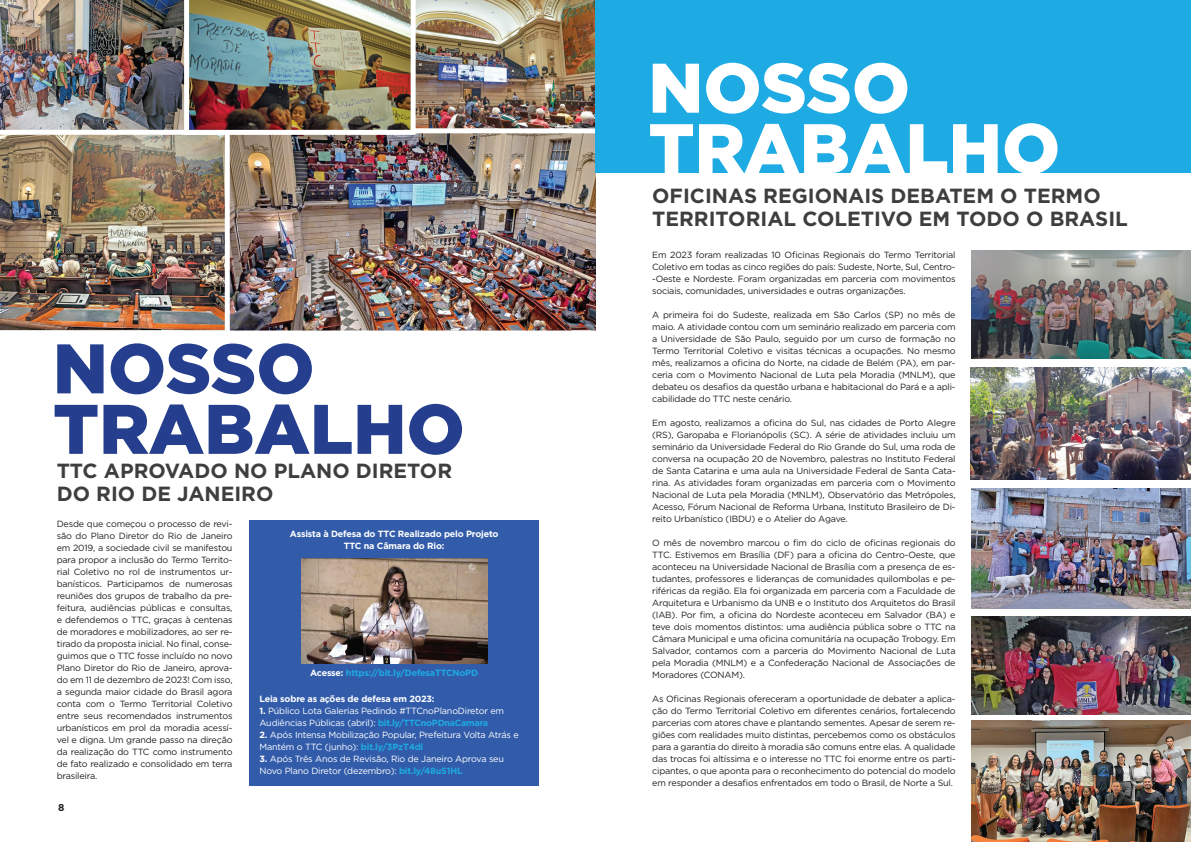
<style>
.page{position:relative;width:1191px;height:842px;background:#fff}
.page>*{position:absolute;margin:0;border:0;box-sizing:border-box;transform-origin:0 0}
.t1{font:900 70px/60.5px "Gotham";color:#253f8e}
.t2{font:900 70px/60.5px "Gotham";color:#fff}
.t3{font:700 20.5px/22.1px "Gotham";color:#3e3e3f}
.t4{font:700 10px "Gotham";color:#231f20}
.t5{font:9px/12px "Gotham";letter-spacing:-.02em;color:#231f20;text-align:justify}
.t6{font:9px/12px "Gotham";letter-spacing:-.02em;color:#fff}
.t7{font:700 9px/12px "Gotham";letter-spacing:-.02em;color:#fff;text-align:center}
.t8{font:700 9px "Gotham";letter-spacing:-.02em;color:#1eaae2}
.s1{color:#fff}
.s2{font-weight:700}
.s3{font-weight:700;color:#1eaae2}
</style>
<div class="page">
<div style="left:249px;top:520px;width:290px;height:265px;background:#325caa"></div>
<img style="left:301px;top:558px;width:186px;height:105px">
<img style="left:0;top:143px;width:225px;height:188px">
<img style="left:231px;top:143px;width:364px;height:186px">
<div style="left:225px;top:128px;width:382px;height:207px;border:5px solid #fff"></div>
<img style="left:0;top:0;width:595px;height:143px">
<img style="left:972px;top:617px;width:219px;height:97px">
<img style="left:971px;top:251px;width:220px;height:107px">
<img style="left:972px;top:489px;width:219px;height:119px">
<img style="left:970px;top:367px;width:221px;height:112px">
<div style="left:595px;top:0;width:596px;height:173px;background:#1eaae2"></div>
<img style="left:972px;top:720px;width:219px;height:122px">
<h1 class="t1" style="left:53px;top:338px;width:413px">NOSSO<br>TRABALHO</h1>
<h2 class="t3" style="left:57px;top:460px;width:397px">TTC APROVADO NO PLANO DIRETOR<br>DO RIO DE JANEIRO</h2>
<p class="t5" style="left:57px;top:518px;width:177px">Desde que começou o processo de revi&shy;são do Plano Diretor do Rio de Janeiro em 2019, a sociedade civil se manifestou para propor a inclusão do Termo Territo&shy;rial Coletivo no rol de instrumentos ur&shy;banísticos. Participamos de numerosas reuniões dos grupos de trabalho da pre&shy;feitura, audiências públicas e consultas, e defendemos o TTC, graças à centenas de moradores e mobilizadores, ao ser re&shy;tirado da proposta inicial. No final, conse&shy;guimos que o TTC fosse incluído no novo Plano Diretor do Rio de Janeiro, aprova&shy;do em 11 de dezembro de 2023! Com isso, a segunda maior cidade do Brasil agora conta com o Termo Territorial Coletivo entre seus recomendados instrumentos urbanísticos em prol da moradia acessí&shy;vel e digna. Um grande passo na direção da realização do TTC como instrumento de fato realizado e consolidado em terra brasileira.</p>
<p class="t4" style="left:58px;top:801px;width:8px">8</p>
<p class="t7" style="left:290px;top:527px;width:210px">Assista à Defesa do TTC Realizado pelo Projeto<br>TTC na Câmara do Rio:</p>
<p class="t8" style="left:310px;top:667px;width:169px"><span class="s1">Acesse:</span> https://bit.ly/DefesaTTCNoPD</p>
<p class="t7" style="left:259px;top:693px;width:177px">Leia sobre as ações de defesa em 2023:</p>
<p class="t6" style="left:259px;top:705px;width:246px"><span class="s2">1.</span> Público Lota Galerias Pedindo #TTCnoPlanoDiretor em<br>Audiências Públicas (abril): <span class="s3">bit.ly/TTCnoPDnaCamara</span></p>
<p class="t6" style="left:259px;top:729px;width:261px"><span class="s2">2.</span> Após Intensa Mobilização Popular, Prefeitura Volta Atrás e<br>Mantém o TTC (junho): <span class="s3">bit.ly/3PzT4di</span></p>
<p class="t6" style="left:259px;top:753px;width:246px"><span class="s2">3.</span> Após Três Anos de Revisão, Rio de Janeiro Aprova seu<br>Novo Plano Diretor (dezembro): <span class="s3">bit.ly/48u51HL</span></p>
<h1 class="t2" style="left:648px;top:57px;width:413px">NOSSO<br>TRABALHO</h1>
<h2 class="t3" style="left:652px;top:185px;width:477px">OFICINAS REGIONAIS DEBATEM O TERMO<br>TERRITORIAL COLETIVO EM TODO O BRASIL</h2>
<p class="t5" style="left:652px;top:249px;width:305px">Em 2023 foram realizadas 10 Oficinas Regionais do Termo Territorial Coletivo em todas as cinco regiões do país: Sudeste, Norte, Sul, Centro--Oeste e Nordeste. Foram organizadas em parceria com movimentos sociais, comunidades, universidades e outras organizações.</p>
<p class="t5" style="left:652px;top:309px;width:305px">A primeira foi do Sudeste, realizada em São Carlos (SP) no mês de maio. A atividade contou com um seminário realizado em parceria com a Universidade de São Paulo, seguido por um curso de formação no Termo Territorial Coletivo e visitas técnicas a ocupações. No mesmo mês, realizamos a oficina do Norte, na cidade de Belém (PA), em par&shy;ceria com o Movimento Nacional de Luta pela Moradia (MNLM), que debateu os desafios da questão urbana e habitacional do Pará e a apli&shy;cabilidade do TTC neste cenário.</p>
<p class="t5" style="left:652px;top:417px;width:305px">Em agosto, realizamos a oficina do Sul, nas cidades de Porto Alegre (RS), Garopaba e Florianópolis (SC). A série de atividades incluiu um seminário da Universidade Federal do Rio Grande do Sul, uma roda de conversa na ocupação 20 de Novembro, palestras no Instituto Federal de Santa Catarina e uma aula na Universidade Federal de Santa Cata&shy;rina. As atividades foram organizadas em parceria com o Movimento Nacional de Luta pela Moradia (MNLM), Observatório das Metrópoles, Acesso, Fórum Nacional de Reforma Urbana, Instituto Brasileiro de Di&shy;reito Urbanístico (IBDU) e o Atelier do Agave.</p>
<p class="t5" style="left:652px;top:537px;width:305px">O mês de novembro marcou o fim do ciclo de oficinas regionais do TTC. Estivemos em Brasília (DF) para a oficina do Centro-Oeste, que aconteceu na Universidade Nacional de Brasília com a presença de es&shy;tudantes, professores e lideranças de comunidades quilombolas e pe&shy;riféricas da região. Ela foi organizada em parceria com a Faculdade de Arquitetura e Urbanismo da UNB e o Instituto dos Arquitetos do Brasil (IAB). Por fim, a oficina do Nordeste aconteceu em Salvador (BA) e teve dois momentos distintos: uma audiência pública sobre o TTC na Câmara Municipal e uma oficina comunitária na ocupação Trobogy. Em Salvador, contamos com a parceria do Movimento Nacional de Luta pela Moradia (MNLM) e a Confederação Nacional de Associações de Moradores (CONAM).</p>
<p class="t5" style="left:652px;top:693px;width:305px">As Oficinas Regionais ofereceram a oportunidade de debater a aplica&shy;ção do Termo Territorial Coletivo em diferentes cenários, fortalecendo parcerias com atores chave e plantando sementes. Apesar de serem re&shy;giões com realidades muito distintas, percebemos como os obstáculos para a garantia do direito à moradia são comuns entre elas. A qualidade das trocas foi altíssima e o interesse no TTC foi enorme entre os parti&shy;cipantes, o que aponta para o reconhecimento do potencial do modelo em responder a desafios enfrentados em todo o Brasil, de Norte a Sul.</p>
</div>
